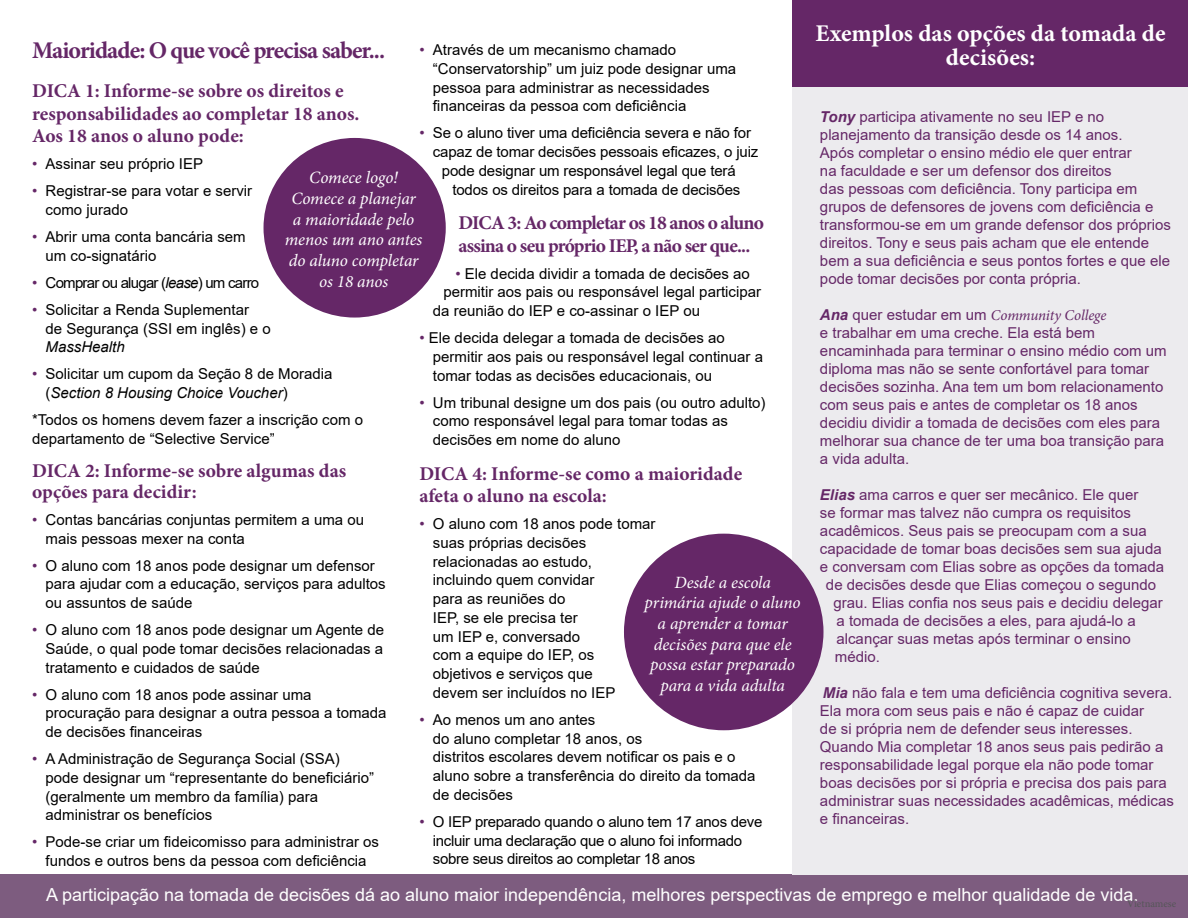
<style>
.page{position:relative;width:1188px;height:918px;background:#fff}
.page>*{position:absolute;margin:0;border:0;box-sizing:border-box;transform-origin:0 0}
.t1{font:700 24px/24px "Minion Pro";color:#fff;text-align:center}
.t2{font:700 24px "Minion Pro";letter-spacing:-.04em;color:#652767}
.t3{font:700 19.5px/22.5px "Minion Pro";color:#652767}
.t4{font:700 19.5px/22.5px "Minion Pro";letter-spacing:-.04em;color:#652767}
.t5{font:18px "Arial";color:#fff}
.t6{font:italic 17.25px/20.7px "Minion Pro";letter-spacing:-.005em;color:#fff;text-align:center}
.t7{font:15px/18.8px "Arial";color:#000}
.t8{font:15px/18px "Arial";color:#652767}
.t9{font:15px/18.8px "Arial";letter-spacing:-.02em;color:#000}
.t10{font:15px "Arial";letter-spacing:-.05em;color:#000}
.t11{font:10.5px "Minion Pro";color:#565659}
.s1{color:#652767}
.s2{font-style:italic}
.s3{font-weight:700;font-style:italic}
.s4{font-family:"Minion Pro";font-style:italic}
</style>
<div class="page">
<div style="left:0;top:875px;width:1188px;height:43px;background:#7d5c7f"></div>
<div style="left:264px;top:138px;width:182px;height:180px;background:#652767;border-radius:50%"></div>
<div style="left:793px;top:78px;width:395px;height:797px;background:#ecebee"></div>
<div style="left:793px;top:0;width:395px;height:86px;background:#652767"></div>
<div style="left:624px;top:534px;width:200px;height:196px;background:#652767;border-radius:50%"></div>
<p class="t1" style="left:815px;top:21px;width:352px">Exemplos das opções da tomada de decisões:</p>
<p class="t2" style="left:32px;top:34px;width:355px">Maioridade: O que você precisa saber...</p>
<p class="t3" style="left:32px;top:80px;width:329px">DICA 1: Informe-se sobre os direitos e responsabilidades ao completar 18 anos.<br>Aos 18 anos o aluno pode:</p>
<p class="t7" style="left:32px;top:155px;width:173px"><span class="s1">•</span> Assinar seu próprio IEP</p>
<p class="t7" style="left:46px;top:182px;width:208px;text-indent:-14px"><span class="s1">•</span> Registrar-se para votar e servir como jurado</p>
<p class="t7" style="left:46px;top:228px;width:202px;text-indent:-14px"><span class="s1">•</span> Abrir uma conta bancária sem um co-signatário</p>
<p class="t10" style="left:32px;top:272px;width:229px"><span class="s1">•</span> Comprar ou alugar (<span class="s2">lease</span>) um carro</p>
<p class="t7" style="left:46px;top:300px;width:227px;text-indent:-14px"><span class="s1">•</span> Solicitar a Renda Suplementar<br>de Segurança (SSI em inglês) e o<br><span class="s2">MassHealth</span></p>
<p class="t7" style="left:46px;top:365px;width:288px;text-indent:-14px"><span class="s1">•</span> Solicitar um cupom da Seção 8 de Moradia (<span class="s2">Section 8 Housing Choice Voucher</span>)</p>
<p class="t7" style="left:32px;top:411px;width:332px">*Todos os homens devem fazer a inscrição com o departamento de “Selective Service”</p>
<p class="t3" style="left:32px;top:460px;width:316px;line-height:21px">DICA 2: Informe-se sobre algumas das opções para decidir:</p>
<p class="t7" style="left:46px;top:510px;width:320px;text-indent:-14px"><span class="s1">•</span> Contas bancárias conjuntas permitem a uma ou mais pessoas mexer na conta</p>
<p class="t7" style="left:46px;top:556px;width:342px;text-indent:-14px"><span class="s1">•</span> O aluno com 18 anos pode designar um defensor para ajudar com a educação, serviços para adultos ou assuntos de saúde</p>
<p class="t7" style="left:46px;top:621px;width:340px;text-align:justify;text-indent:-14px"><span class="s1">•</span> O aluno com 18 anos pode designar um Agente de Saúde, o qual pode tomar decisões relacionadas a tratamento e cuidados de saúde</p>
<p class="t7" style="left:46px;top:685px;width:343px;text-indent:-14px"><span class="s1">•</span> O aluno com 18 anos pode assinar uma procuração para designar a outra pessoa a tomada de decisões financeiras</p>
<p class="t7" style="left:46px;top:750px;width:330px;text-indent:-14px"><span class="s1">•</span> A Administração de Segurança Social (SSA) pode designar um “representante do beneficiário” (geralmente um membro da família) para administrar os benefícios</p>
<p class="t7" style="left:32px;top:833px;width:348px;text-align:center"><span class="s1">•</span> Pode-se criar um fideicomisso para administrar os fundos e outros bens da pessoa com deficiência</p>
<p class="t7" style="left:433px;top:40px;width:305px;text-indent:-14px"><span class="s1">•</span> Através de um mecanismo chamado “Conservatorship” um juiz pode designar uma pessoa para administrar as necessidades financeiras da pessoa com deficiência</p>
<p class="t7" style="left:419px;top:124px;width:333px"><span class="s1">•</span> Se o aluno tiver uma deficiência severa e não for</p>
<p class="t7" style="left:433px;top:142px;width:327px">capaz de tomar decisões pessoais eficazes, o juiz</p>
<p class="t7" style="left:442px;top:161px;width:295px">pode designar um responsável legal que terá</p>
<p class="t7" style="left:452px;top:180px;width:290px">todos os direitos para a tomada de decisões</p>
<p class="t4" style="left:458px;top:211px;width:307px">DICA 3: Ao completar os 18 anos o aluno assina o seu próprio IEP, a não ser que...</p>
<p class="t7" style="left:455px;top:264px;width:296px"><span class="s1">•</span> Ele decida dividir a tomada de decisões ao</p>
<p class="t7" style="left:443px;top:283px;width:319px">permitir aos pais ou responsável legal participar</p>
<p class="t7" style="left:433px;top:301px;width:269px">da reunião do IEP e co-assinar o IEP ou</p>
<p class="t7" style="left:433px;top:328px;width:332px;text-indent:-14px"><span class="s1">•</span> Ele decida delegar a tomada de decisões ao permitir aos pais ou responsável legal continuar a tomar todas as decisões educacionais, ou</p>
<p class="t7" style="left:433px;top:393px;width:334px;text-indent:-14px"><span class="s1">•</span> Um tribunal designe um dos pais (ou outro adulto) como responsável legal para tomar todas as decisões em nome do aluno</p>
<p class="t3" style="left:419px;top:462px;width:324px">DICA 4: Informe-se como a maioridade afeta o aluno na escola:</p>
<p class="t7" style="left:433px;top:514px;width:224px;text-indent:-14px"><span class="s1">•</span> O aluno com 18 anos pode tomar suas próprias decisões relacionadas ao estudo,<br>incluindo quem convidar<br>para as reuniões do<br>IEP, se ele precisa ter<br>um IEP e, conversado<br>com a equipe do IEP, os objetivos e serviços que<br>devem ser incluídos no IEP</p>
<p class="t7" style="left:433px;top:710px;width:324px;text-indent:-14px"><span class="s1">•</span> Ao menos um ano antes<br>do aluno completar 18 anos, os<br>distritos escolares devem notificar os pais e o aluno sobre a transferência do direito da tomada de decisões</p>
<p class="t9" style="left:433px;top:812px;width:331px;text-indent:-14px"><span class="s1">•</span> O IEP preparado quando o aluno tem 17 anos deve incluir uma declaração que o aluno foi informado sobre seus direitos ao completar 18 anos</p>
<p class="t5" style="left:46px;top:882px;width:1094px">A participação na tomada de decisões dá ao aluno maior independência, melhores perspectivas de emprego e melhor qualidade de vida.</p>
<p class="t8" style="left:820px;top:108px;width:352px"><span class="s3">Tony</span> participa ativamente no seu IEP e no planejamento da transição desde os 14 anos.<br>Após completar o ensino médio ele quer entrar<br>na faculdade e ser um defensor dos direitos<br>das pessoas com deficiência. Tony participa em grupos de defensores de jovens com deficiência e transformou-se em um grande defensor dos próprios direitos. Tony e seus pais acham que ele entende bem a sua deficiência e seus pontos fortes e que ele pode tomar decisões por conta própria.</p>
<p class="t8" style="left:820px;top:306px;width:348px"><span class="s3">Ana</span> quer estudar em um <span class="s4">Community College<br></span>e trabalhar em uma creche. Ela está bem encaminhada para terminar o ensino médio com um diploma mas não se sente confortável para tomar decisões sozinha. Ana tem um bom relacionamento com seus pais e antes de completar os 18 anos decidiu dividir a tomada de decisões com eles para melhorar sua chance de ter uma boa transição para a vida adulta.</p>
<p class="t8" style="left:820px;top:486px;width:320px"><span class="s3">Elias</span> ama carros e quer ser mecânico. Ele quer</p>
<p class="t8" style="left:820px;top:504px;width:312px">se formar mas talvez não cumpra os requisitos</p>
<p class="t8" style="left:820px;top:522px;width:328px">acadêmicos. Seus pais se preocupam com a sua</p>
<p class="t8" style="left:820px;top:540px;width:343px">capacidade de tomar boas decisões sem sua ajuda</p>
<p class="t8" style="left:820px;top:558px;width:346px">e conversam com Elias sobre as opções da tomada</p>
<p class="t8" style="left:826px;top:576px;width:332px">de decisões desde que Elias começou o segundo</p>
<p class="t8" style="left:833px;top:594px;width:331px">grau. Elias confia nos seus pais e decidiu delegar</p>
<p class="t8" style="left:836px;top:612px;width:301px">a tomada de decisões a eles, para ajudá-lo a</p>
<p class="t8" style="left:836px;top:630px;width:296px">alcançar suas metas após terminar o ensino</p>
<p class="t8" style="left:835px;top:648px;width:47px">médio.</p>
<p class="t8" style="left:820px;top:684px;width:355px"><span class="s3">Mia</span> não fala e tem uma deficiência cognitiva severa.<br>Ela mora com seus pais e não é capaz de cuidar<br>de si própria nem de defender seus interesses.<br>Quando Mia completar 18 anos seus pais pedirão a responsabilidade legal porque ela não pode tomar boas decisões por si própria e precisa dos pais para administrar suas necessidades acadêmicas, médicas e financeiras.</p>
<p class="t6" style="left:285px;top:167px;width:139px">Comece logo!<br>Comece a planejar<br>a maioridade pelo menos um ano antes do aluno completar os 18 anos</p>
<p class="t6" style="left:645px;top:572px;width:158px">Desde a escola primária ajude o aluno a aprender a tomar decisões para que ele possa estar preparado para a vida adulta</p>
<p class="t11" style="left:1127px;top:897px;width:51px">Vietnamese</p>
</div>
